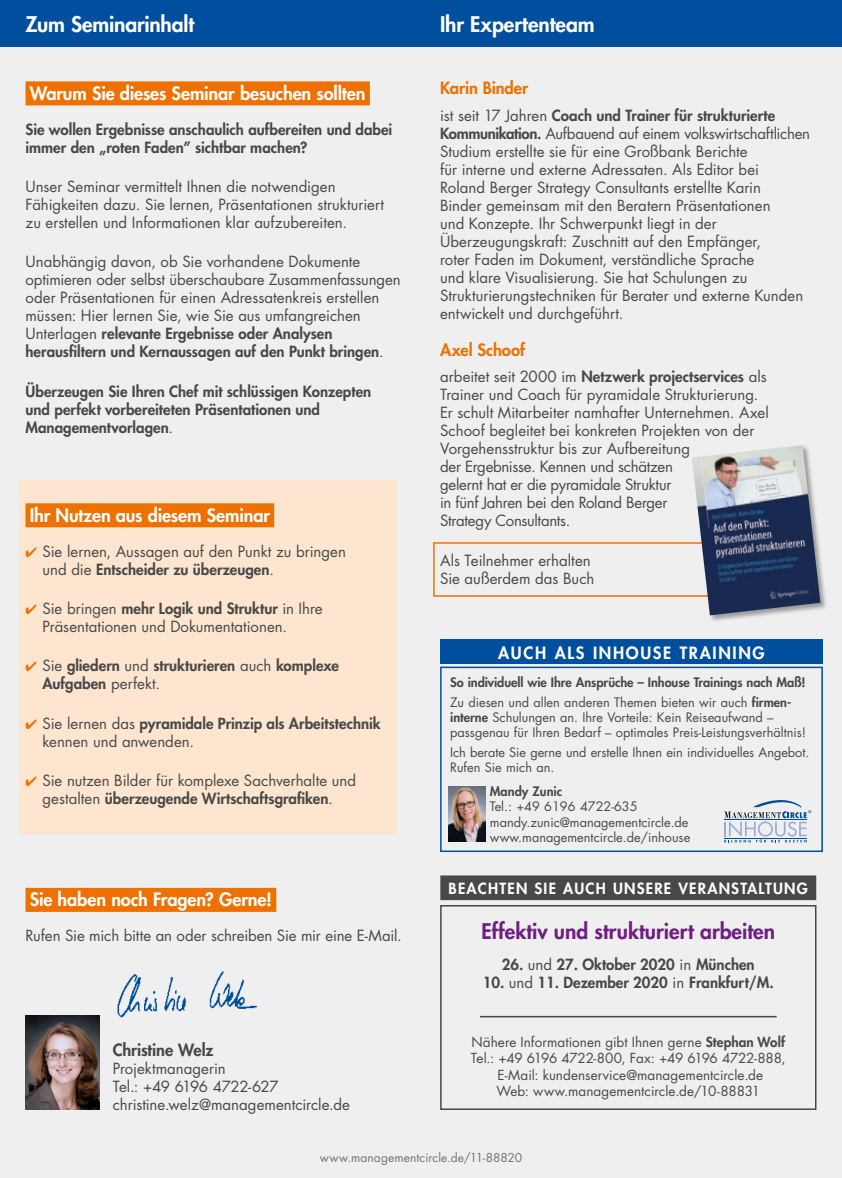
<style>
.page{position:relative;width:842px;height:1178px;background:#efefef}
.page>*{position:absolute;margin:0;border:0;box-sizing:border-box;transform-origin:0 0}
.t1{font:800 21px "Futura Std";letter-spacing:-.005em;color:#fff}
.t2{font:800 21px "Futura Std";color:#6f1e82}
.t3{font:800 18px "Futura Std";letter-spacing:-.005em;color:#fff}
.t4{font:800 16.5px "Futura Std";letter-spacing:.1em;color:#fff}
.t5{font:800 16.5px "Futura Std";letter-spacing:-.005em;color:#ee7100}
.t6{font:800 16.5px "Futura Std";letter-spacing:-.005em;color:#484847}
.t7{font:15px/18px "Futura Std";color:#484847}
.t8{font:800 15px/18px "Futura Std";color:#484847}
.t9{font:800 15px "Futura Std";letter-spacing:.08em;color:#fff}
.t10{font:13.5px/16.2px "Futura Std";letter-spacing:.005em;color:#484847;text-align:center}
.t11{font:12.75px/15.3px "Futura Std";color:#484847}
.t12{font:800 12.75px/19.5px "Futura Std";letter-spacing:-.005em;color:#484847}
.t13{font:12px "Futura Std";letter-spacing:.01em;color:#737373}
.s1{font-weight:800}
.s2{font-weight:400}
.s3{color:#ee7100}
</style>
<div class="page">
<div style="left:0;top:0;width:842px;height:47px;background:#004e9e"></div>
<div style="left:20px;top:480px;width:378px;height:353px;background:#fde5d0"></div>
<div style="left:26px;top:888px;width:250px;height:24px;background:#ee7100"></div>
<div style="left:26px;top:81px;width:344px;height:24px;background:#ee7100"></div>
<div style="left:26px;top:503px;width:248px;height:24px;background:#ee7100"></div>
<div style="left:440px;top:667px;width:383px;height:185px;border:2px solid #004e9e"></div>
<div style="left:440px;top:639px;width:383px;height:25px;background:#004e9e"></div>
<img style="left:448px;top:786px;width:38px;height:56px">
<svg style="left:724px;top:800px;width:87px;height:42px"></svg>
<img style="left:26px;top:1015px;width:74px;height:95px">
<img style="left:117px;top:971px;width:140px;height:47px">
<div style="left:433px;top:542px;width:350px;height:55px;border:2px solid #ee7100"></div>
<div style="left:691px;top:444px;width:136px;height:179px;background:#000;opacity:.35"></div>
<img style="left:692px;top:445px;width:128px;height:170px">
<div style="left:441px;top:876px;width:374px;height:23px;background:#484847"></div>
<div style="left:440px;top:875px;width:376px;height:25px;border:2px solid #484847"></div>
<hr style="left:480px;top:1016px;width:297px;height:1px;background:#484847">
<div style="left:440px;top:905px;width:376px;height:205px;border:2px solid #484847"></div>
<h1 class="t1" style="left:26px;top:11px;width:170px">Zum Seminarinhalt</h1>
<h1 class="t1" style="left:440px;top:11px;width:156px">Ihr Expertenteam</h1>
<p class="t3" style="left:30px;top:82px;width:337px">Warum Sie dieses Seminar besuchen sollten</p>
<p class="t8" style="left:26px;top:120px;width:368px">Sie wollen Ergebnisse anschaulich aufbereiten und dabei immer den „roten Faden” sichtbar machen?</p>
<p class="t7" style="left:26px;top:178px;width:360px">Unser Seminar vermittelt Ihnen die notwendigen<br>Fähigkeiten dazu. Sie lernen, Präsentationen strukturiert zu erstellen und Informationen klar aufzubereiten.</p>
<p class="t7" style="left:26px;top:253px;width:377px">Unabhängig davon, ob Sie vorhandene Dokumente optimieren oder selbst überschaubare Zusammenfassungen oder Präsentationen für einen Adressatenkreis erstellen müssen: Hier lernen Sie, wie Sie aus umfangreichen Unterlagen <span class="s1">relevante Ergebnisse oder Analysen herausfiltern und Kernaussagen auf den Punkt bringen</span>.</p>
<p class="t8" style="left:26px;top:382px;width:347px">Überzeugen Sie Ihren Chef mit schlüssigen Konzepten und perfekt vorbereiteten Präsentationen und<br>Managementvorlagen<span class="s2">.</span></p>
<p class="t3" style="left:30px;top:504px;width:242px">Ihr Nutzen aus diesem Seminar</p>
<p class="t7" style="left:43px;top:542px;width:305px;text-indent:-17px"><span class="s3">✔</span> Sie lernen, Aussagen auf den Punkt zu bringen und die <span class="s1">Entscheider zu überzeugen</span>.</p>
<p class="t7" style="left:43px;top:600px;width:282px;text-indent:-17px"><span class="s3">✔</span> Sie bringen <span class="s1">mehr Logik und Struktur</span> in Ihre<br>Präsentationen und Dokumentationen.</p>
<p class="t8" style="left:43px;top:657px;width:298px;text-indent:-17px"><span class="s3">✔</span> <span class="s2">Sie</span> gliedern <span class="s2">und</span> strukturieren <span class="s2">auch</span> komplexe<br>Aufgaben <span class="s2">perfekt.</span></p>
<p class="t8" style="left:43px;top:714px;width:340px;text-indent:-17px"><span class="s3">✔</span> <span class="s2">Sie lernen das</span> pyramidale Prinzip als Arbeitstechnik <span class="s2">kennen und anwenden.</span></p>
<p class="t7" style="left:26px;top:771px;width:332px;text-align:center"><span class="s3">✔</span> Sie nutzen Bilder für komplexe Sachverhalte und gestalten <span class="s1">überzeugende Wirtschaftsgrafiken</span>.</p>
<p class="t3" style="left:30px;top:888px;width:244px">Sie haben noch Fragen? Gerne!</p>
<p class="t7" style="left:26px;top:927px;width:378px">Rufen Sie mich bitte an oder schreiben Sie mir eine E-Mail.</p>
<p class="t6" style="left:113px;top:1039px;width:102px">Christine Welz</p>
<p class="t7" style="left:113px;top:1059px;width:239px">Projektmanagerin<br>Tel.: +49 6196 4722-627 christine.welz@managementcircle.de</p>
<p class="t5" style="left:440px;top:78px;width:90px">Karin Binder</p>
<p class="t7" style="left:440px;top:107px;width:371px">ist seit 17 Jahren <span class="s1">Coach und Trainer für strukturierte Kommunikation.</span> Aufbauend auf einem volkswirtschaftlichen Studium erstellte sie für eine Großbank Berichte<br>für interne und externe Adressaten. Als Editor bei<br>Roland Berger Strategy Consultants erstellte Karin<br>Binder gemeinsam mit den Beratern Präsentationen<br>und Konzepte. Ihr Schwerpunkt liegt in der Überzeugungskraft: Zuschnitt auf den Empfänger,<br>roter Faden im Dokument, verständliche Sprache<br>und klare Visualisierung. Sie hat Schulungen zu Strukturierungstechniken für Berater und externe Kunden entwickelt und durchgeführt.</p>
<p class="t5" style="left:440px;top:339px;width:86px">Axel Schoof</p>
<p class="t7" style="left:440px;top:368px;width:330px">arbeitet seit 2000 im <span class="s1">Netzwerk projectservices</span> als Trainer und Coach für pyramidale Strukturierung.<br>Er schult Mitarbeiter namhafter Unternehmen. Axel Schoof begleitet bei konkreten Projekten von der Vorgehensstruktur bis zur Aufbereitung<br>der Ergebnisse. Kennen und schätzen<br>gelernt hat er die pyramidale Struktur<br>in fünf Jahren bei den Roland Berger<br>Strategy Consultants.</p>
<p class="t7" style="left:440px;top:551px;width:156px">Als Teilnehmer erhalten<br>Sie außerdem das Buch</p>
<p class="t4" style="left:498px;top:642px;width:268px">AUCH ALS INHOUSE TRAINING</p>
<p class="t12" style="left:450px;top:673px;width:357px">So individuell wie Ihre Ansprüche – Inhouse Trainings nach Maß!<br><span class="s2">Zu diesen und allen anderen Themen bieten wir auch</span> firmen-</p>
<p class="t11" style="left:450px;top:710px;width:358px"><span class="s1">interne</span> Schulungen an. Ihre Vorteile: Kein Reiseaufwand – passgenau für Ihren Bedarf – optimales Preis-Leistungsverhältnis!</p>
<p class="t11" style="left:450px;top:745px;width:361px">Ich berate Sie gerne und erstelle Ihnen ein individuelles Angebot.<br>Rufen Sie mich an.</p>
<p class="t12" style="left:490px;top:781px;width:74px">Mandy Zunic</p>
<p class="t11" style="left:490px;top:799px;width:202px">Tel.: +49 6196 4722-635 mandy.zunic@managementcircle.de www.managementcircle.de/inhouse</p>
<p class="t9" style="left:449px;top:879px;width:361px">BEACHTEN SIE AUCH UNSERE VERANSTALTUNG</p>
<h1 class="t2" style="left:482px;top:918px;width:295px">Effektiv und strukturiert arbeiten</h1>
<p class="t8" style="left:502px;top:955px;width:254px">26. <span class="s2">und</span> 27. Oktober 2020 <span class="s2">in</span> München</p>
<p class="t8" style="left:483px;top:973px;width:292px">10. <span class="s2">und</span> 11. Dezember 2020 <span class="s2">in</span> Frankfurt/M.</p>
<p class="t10" style="left:471px;top:1034px;width:316px">Nähere Informationen gibt Ihnen gerne <span class="s1">Stephan Wolf </span>Tel.: +49 6196 4722-800, Fax: +49 6196 4722-888, E-Mail: kundenservice@managementcircle.de<br>Web: www.managementcircle.de/10-88831</p>
<p class="t13" style="left:320px;top:1149px;width:204px">www.managementcircle.de/11-88820</p>
</div>
